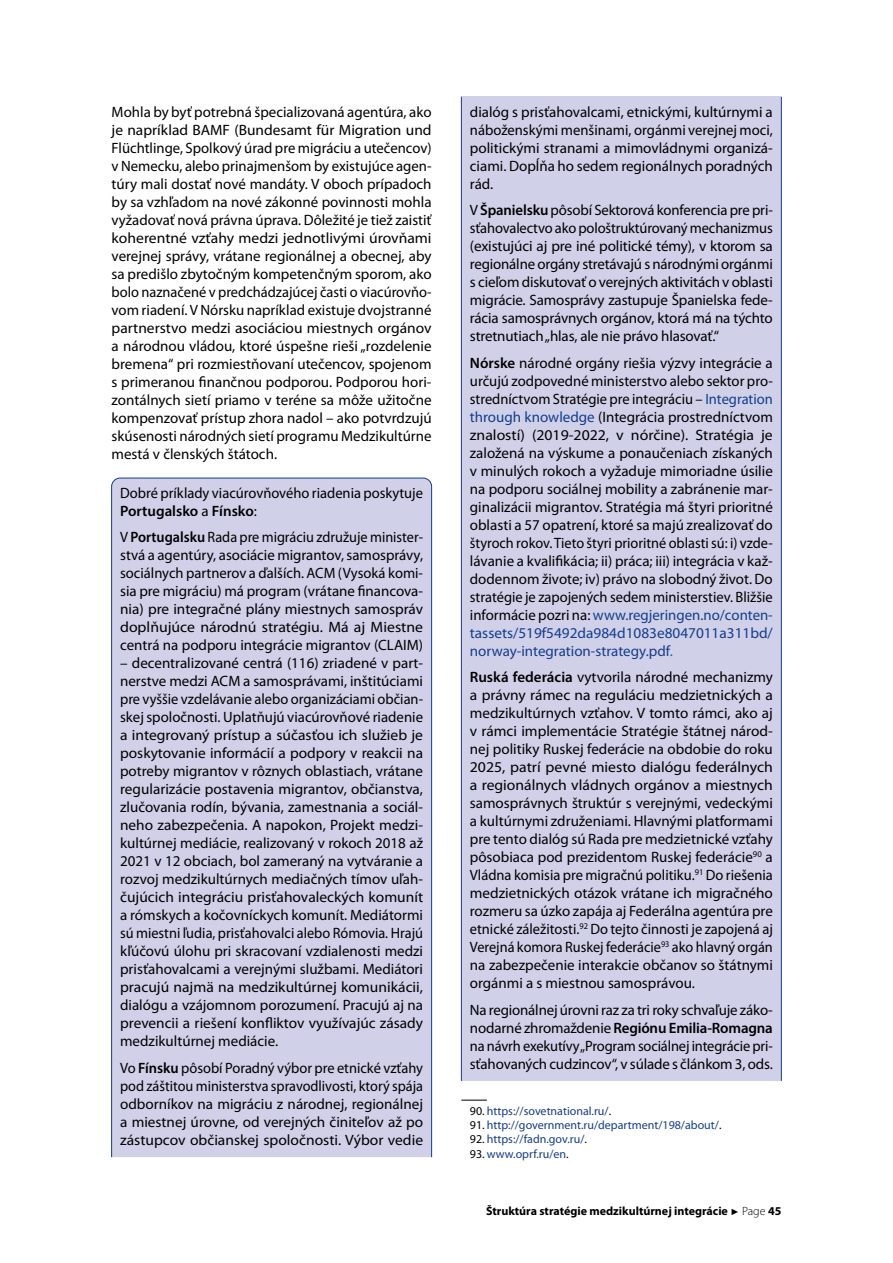
<style>
.page{position:relative;width:893px;height:1263px;background:#fff}
.page>*{position:absolute;margin:0;border:0;box-sizing:border-box;transform-origin:0 0}
.t1{font:15px/18px "Myriad Pro";color:#000;text-align:justify}
.t2{font:15px/18px "Myriad Pro";color:#000;text-align:justify;scale:.95 1}
.t3{font:15px/18px "Myriad Pro";color:#000;text-align:justify;scale:.96 1}
.t4{font:12px "Myriad Pro";color:#153d8a}
.t5{font:700 12px "Myriad Pro";color:#000}
.s1{font-weight:600}
.s2{color:#153d8a}
.s3{color:#0070c4}
.s4{color:#000}
.s5{font-family:"Arial";font-weight:400;font-size:9px}
.s6{font-weight:300}
</style>
<div class="page">
<div style="left:111px;top:477px;width:321px;height:681px;background:#d0d1e9"></div>
<div style="left:461px;top:97px;width:320px;height:984px;background:#d0d1e9"></div>
<hr style="left:461px;top:97px;width:1px;height:984px;background:#153d8a">
<hr style="left:781px;top:97px;width:1px;height:984px;background:#153d8a">
<svg style="left:461px;top:1100px;width:26px;height:1px"></svg>
<p class="t1" style="left:112px;top:102px;width:321px">Mohla by byť potrebná špecializovaná agentúra, ako je napríklad BAMF (Bundesamt für Migration und Flüchtlinge, Spolkový úrad pre migráciu a utečencov) v Nemecku, alebo prinajmenšom by existujúce agen&shy;túry mali dostať nové mandáty. V oboch prípadoch by sa vzhľadom na nové zákonné povinnosti mohla vyžadovať nová právna úprava. Dôležité je tiež zaistiť koherentné vzťahy medzi jednotlivými úrovňami verejnej správy, vrátane regionálnej a obecnej, aby sa predišlo zbytočným kompetenčným sporom, ako bolo naznačené v predchádzajúcej časti o viacúrovňo&shy;vom riadení. V Nórsku napríklad existuje dvojstranné partnerstvo medzi asociáciou miestnych orgánov a národnou vládou, ktoré úspešne rieši „rozdelenie bremena“ pri rozmiestňovaní utečencov, spojenom s primeranou finančnou podporou. Podporou hori&shy;zontálnych sietí priamo v teréne sa môže užitočne kompenzovať prístup zhora nadol – ako potvrdzujú skúsenosti národných sietí programu Medzikultúrne mestá v členských štátoch.</p>
<p class="t1" style="left:120px;top:483px;width:304px">Dobré príklady viacúrovňového riadenia poskytuje<br><span class="s1">Portugalsko</span> a <span class="s1">Fínsko</span>:</p>
<p class="t2" style="left:120px;top:528px;width:320px">V <span class="s1">Portugalsku</span> Rada pre migráciu združuje minister&shy;stvá a agentúry, asociácie migrantov, samosprávy, sociálnych partnerov a ďalších. ACM (Vysoká komi&shy;sia pre migráciu) má program (vrátane financova&shy;nia) pre integračné plány miestnych samospráv doplňujúce národnú stratégiu. Má aj Miestne centrá na podporu integrácie migrantov (CLAIM)</p>
<p class="t1" style="left:120px;top:654px;width:304px">– decentralizované centrá (116) zriadené v part&shy;nerstve medzi ACM a samosprávami, inštitúciami pre vyššie vzdelávanie alebo organizáciami občian&shy;skej spoločnosti. Uplatňujú viacúrovňové riadenie a integrovaný prístup a súčasťou ich služieb je poskytovanie informácií a podpory v reakcii na potreby migrantov v rôznych oblastiach, vrátane regularizácie postavenia migrantov, občianstva, zlučovania rodín, bývania, zamestnania a sociál&shy;neho zabezpečenia. A napokon, Projekt medzi&shy;kultúrnej mediácie, realizovaný v rokoch 2018 až 2021 v 12 obciach, bol zameraný na vytváranie a rozvoj medzikultúrnych mediačných tímov uľah&shy;čujúcich integráciu prisťahovaleckých komunít a rómskych a kočovníckych komunít. Mediátormi sú miestni ľudia, prisťahovalci alebo Rómovia. Hrajú kľúčovú úlohu pri skracovaní vzdialenosti medzi prisťahovalcami a verejnými službami. Mediátori pracujú najmä na medzikultúrnej komunikácii, dialógu a vzájomnom porozumení. Pracujú aj na prevencii a riešení konfliktov využívajúc zásady medzikultúrnej mediácie.</p>
<p class="t3" style="left:120px;top:1058px;width:317px">Vo <span class="s1">Fínsku</span> pôsobí Poradný výbor pre etnické vzťahy pod záštitou ministerstva spravodlivosti, ktorý spája odborníkov na migráciu z národnej, regionálnej a miestnej úrovne, od verejných činiteľov až po zástupcov občianskej spoločnosti. Výbor vedie</p>
<p class="t1" style="left:470px;top:102px;width:304px">dialóg s prisťahovalcami, etnickými, kultúrnymi a náboženskými menšinami, orgánmi verejnej moci, politickými stranami a mimovládnymi organizá&shy;ciami. Dopĺňa ho sedem regionálnych poradných rád.</p>
<p class="t1" style="left:470px;top:201px;width:304px">V <span class="s1">Španielsku</span> pôsobí Sektorová konferencia pre pri&shy;sťahovalectvo ako pološtruktúrovaný mechanizmus (existujúci aj pre iné politické témy), v ktorom sa regionálne orgány stretávajú s národnými orgánmi s cieľom diskutovať o verejných aktivitách v oblasti migrácie. Samosprávy zastupuje Španielska fede&shy;rácia samosprávnych orgánov, ktorá má na týchto stretnutiach „hlas, ale nie právo hlasovať.“</p>
<p class="t1" style="left:470px;top:353px;width:304px"><span class="s1">Nórske</span> národné orgány riešia výzvy integrácie a určujú zodpovedné ministerstvo alebo sektor pro&shy;stredníctvom Stratégie pre integráciu – <span class="s2">Integration through knowledge</span> (Integrácia prostredníctvom znalostí) (2019-2022, v nórčine). Stratégia je založená na výskume a ponaučeniach získaných v minulých rokoch a vyžaduje mimoriadne úsilie na podporu sociálnej mobility a zabránenie mar&shy;ginalizácii migrantov. Stratégia má štyri prioritné oblasti a 57 opatrení, ktoré sa majú zrealizovať do štyroch rokov. Tieto štyri prioritné oblasti sú: i) vzde&shy;lávanie a kvalifikácia; ii) práca; iii) integrácia v kaž&shy;dodennom živote; iv) právo na slobodný život. Do stratégie je zapojených sedem ministerstiev. Bližšie informácie pozri na: <span class="s2">www.regjeringen.no/conten&shy;tassets/519f5492da984d1083e8047011a311bd/ norway-integration-strategy.pdf</span><span class="s3">.</span></p>
<p class="t1" style="left:470px;top:668px;width:305px"><span class="s1">Ruská federácia</span> vytvorila národné mechanizmy a právny rámec na reguláciu medzietnických a medzikultúrnych vzťahov. V tomto rámci, ako aj v rámci implementácie Stratégie štátnej národ&shy;nej politiky Ruskej federácie na obdobie do roku 2025, patrí pevné miesto dialógu federálnych a regionálnych vládnych orgánov a miestnych samosprávnych štruktúr s verejnými, vedeckými a kultúrnymi združeniami. Hlavnými platformami pre tento dialóg sú Rada pre medzietnické vzťahy pôsobiaca pod prezidentom Ruskej federácie<sup>90</sup> a Vládna komisia pre migračnú politiku.<sup>91</sup> Do riešenia medzietnických otázok vrátane ich migračného rozmeru sa úzko zapája aj Federálna agentúra pre etnické záležitosti.<sup>92</sup> Do tejto činnosti je zapojená aj Verejná komora Ruskej federácie<sup>93</sup> ako hlavný orgán na zabezpečenie interakcie občanov so štátnymi orgánmi a s miestnou samosprávou.</p>
<p class="t1" style="left:470px;top:1000px;width:304px">Na regionálnej úrovni raz za tri roky schvaľuje záko&shy;nodarné zhromaždenie <span class="s1">Regiónu Emilia-Romagna </span>na návrh exekutívy „Program sociálnej integrácie pri&shy;sťahovaných cudzincov“, v súlade s článkom 3, ods.</p>
<p class="t4" style="left:470px;top:1103px;width:143px"><span class="s4">90.</span> https://sovetnational.ru/<span class="s4">.</span></p>
<p class="t4" style="left:470px;top:1117px;width:253px"><span class="s4">91.</span> http://government.ru/department/198/about/<span class="s4">.</span></p>
<p class="t4" style="left:470px;top:1132px;width:119px"><span class="s4">92.</span> https://fadn.gov.ru/<span class="s4">.</span></p>
<p class="t4" style="left:470px;top:1146px;width:100px"><span class="s4">93.</span> www.oprf.ru/en<span class="s4">.</span></p>
<p class="t5" style="left:486px;top:1203px;width:297px">Štruktúra stratégie medzikultúrnej integrácie <span class="s5">►</span> <span class="s6">Page</span> 45</p>
</div>
